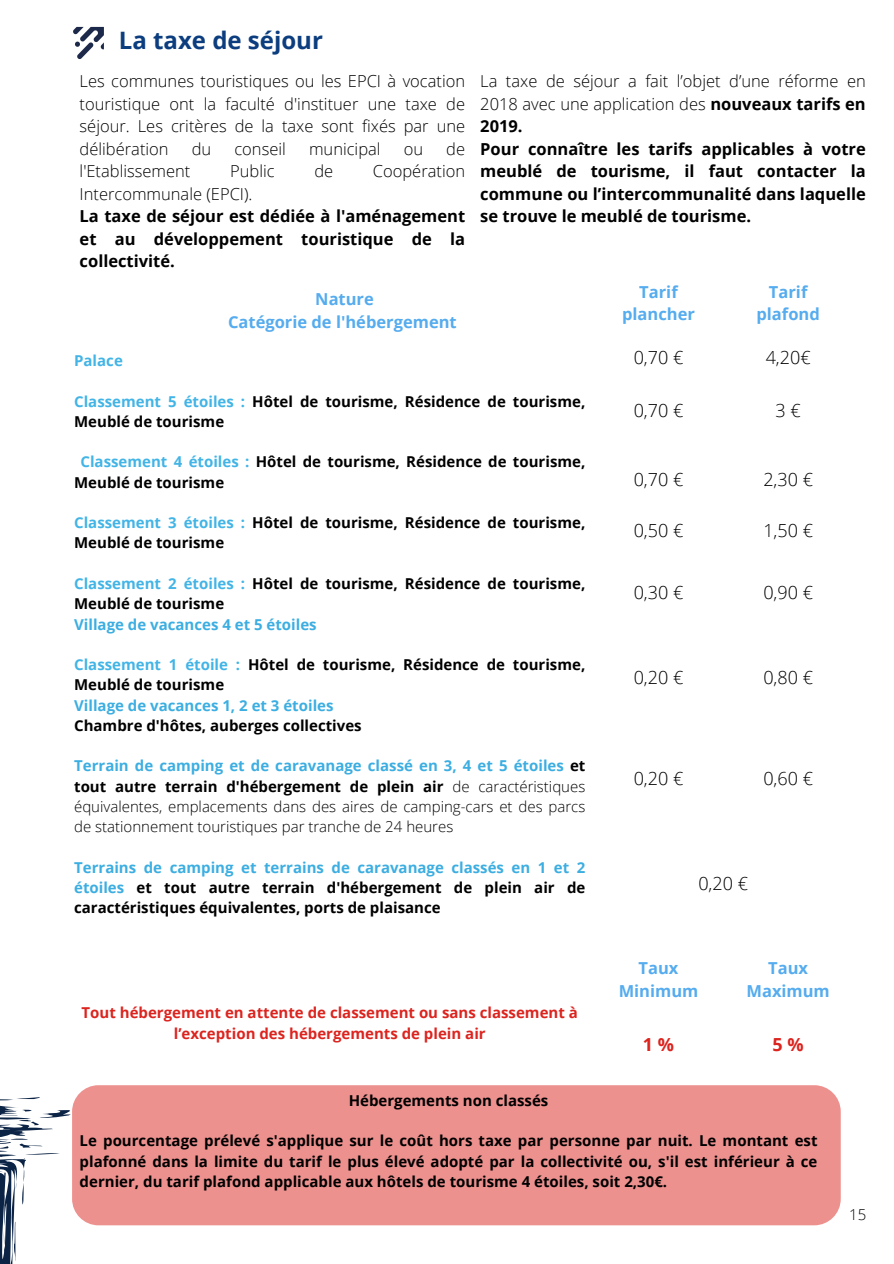
<style>
.page{position:relative;width:894px;height:1264px;background:#fff}
.page>*{position:absolute;margin:0;border:0;box-sizing:border-box;transform-origin:0 0}
.t1{font:700 24px "Open Sans";color:#0b3d7f}
.t2{font:300 18px "Open Sans";color:#000}
.t3{font:700 18px "Open Sans";color:#dc241f}
.t4{font:700 16.5px/22.5px "Open Sans";color:#000}
.t5{font:300 16.5px/22.5px "Open Sans";color:#000;text-align:justify}
.t6{font:700 16.5px/22.5px "Open Sans";color:#55acee;text-align:center}
.t7{font:700 15px/20.2px "Open Sans";color:#000}
.t8{font:300 15px/20.2px "Open Sans";color:#000;text-align:justify}
.t9{font:700 15px/20.2px "Open Sans";color:#dc241f;text-align:center}
.t10{font:700 15px "Open Sans";color:#42b4e6}
.s1{font-weight:300}
.s2{color:#42b4e6}
.s3{color:#3caee1}
.s4{font-weight:700;color:#3caee1}
.s5{font-weight:700}
</style>
<div class="page">
<div style="left:72px;top:1085px;width:768px;height:140px;background:#ed918f;border-radius:26px"></div>
<img style="left:73px;top:27px;width:31px;height:32px">
<svg style="left:0;top:1094px;width:79px;height:169px"></svg>
<h2 class="t1" style="left:119px;top:23px;width:206px">La taxe de séjour</h2>
<p class="t5" style="left:80px;top:69px;width:387px">Les communes touristiques ou les EPCI à vocation touristique ont la faculté d'instituer une taxe de séjour. Les critères de la taxe sont fixés par une délibération</p>
<p class="t5" style="left:192px;top:137px;width:21px">du</p>
<p class="t5" style="left:234px;top:137px;width:53px">conseil</p>
<p class="t5" style="left:309px;top:137px;width:73px">municipal</p>
<p class="t5" style="left:403px;top:137px;width:21px">ou</p>
<p class="t5" style="left:446px;top:137px;width:20px">de</p>
<p class="t5" style="left:80px;top:159px;width:112px">l'Etablissement</p>
<p class="t5" style="left:230px;top:159px;width:46px">Public</p>
<p class="t5" style="left:314px;top:159px;width:20px">de</p>
<p class="t5" style="left:373px;top:159px;width:94px">Coopération</p>
<p class="t4" style="left:80px;top:182px;width:387px"><span class="s1">Intercommunale (EPCI).<br></span>La taxe de séjour est dédiée à l'aménagement et au développement touristique de la collectivité.</p>
<h2 class="t4" style="left:480px;top:69px;width:387px"><span class="s1">La taxe de séjour a fait l’objet d’une réforme en 2018 avec une application des</span> nouveaux tarifs en 2019.<br>Pour connaître les tarifs applicables à votre meublé de tourisme, il faut contacter la commune ou l’intercommunalité dans laquelle se trouve le meublé de tourisme.</h2>
<h4 class="t6" style="left:228px;top:287px;width:230px">Nature<br>Catégorie de l'hébergement</h4>
<h4 class="t6" style="left:622px;top:280px;width:74px">Tarif plancher</h4>
<p class="t6" style="left:756px;top:280px;width:65px">Tarif plafond</p>
<h4 class="t2" style="left:633px;top:345px;width:51px">0,70 €</h4>
<h2 class="t2" style="left:633px;top:397px;width:51px">0,70 €</h2>
<h3 class="t2" style="left:765px;top:345px;width:46px">4,20€</h3>
<h3 class="t2" style="left:775px;top:397px;width:27px">3 €</h3>
<h1 class="t10" style="left:74px;top:350px;width:50px">Palace</h1>
<h3 class="t7" style="left:74px;top:391px;width:512px"><span class="s2">Classement 5 étoiles :</span> Hôtel de tourisme, Résidence de tourisme,<br>Meublé de tourisme</h3>
<h3 class="t7" style="left:74px;top:451px;width:512px;text-indent:6px"><span class="s2">Classement 4 étoiles :</span> Hôtel de tourisme, Résidence de tourisme,<br>Meublé de tourisme</h3>
<h2 class="t7" style="left:74px;top:512px;width:512px"><span class="s2">Classement 3 étoiles :</span> Hôtel de tourisme, Résidence de tourisme,<br>Meublé de tourisme</h2>
<h4 class="t7" style="left:74px;top:573px;width:512px"><span class="s2">Classement 2 étoiles :</span> Hôtel de tourisme, Résidence de tourisme,<br>Meublé de tourisme<br><span class="s3">Village de vacances 4 et 5 étoiles</span></h4>
<h4 class="t7" style="left:74px;top:654px;width:512px"><span class="s2">Classement 1 étoile :</span> Hôtel de tourisme, Résidence de tourisme, Meublé de tourisme<br><span class="s3">Village de vacances 1, 2 et 3 étoiles<br></span>Chambre d'hôtes, auberges collectives</h4>
<h4 class="t8" style="left:74px;top:755px;width:512px"><span class="s4">Terrain de camping et de caravanage classé en 3, 4 et 5 étoiles</span> <span class="s5">et tout autre terrain d'hébergement de plein air</span> de caractéristiques équivalentes, emplacements dans des aires de camping-cars et des parcs de stationnement touristiques par tranche de 24 heures</h4>
<h4 class="t7" style="left:74px;top:856px;width:512px;text-align:justify"><span class="s3">Terrains de camping et terrains de caravanage classés en 1 et 2 étoiles</span> et tout autre terrain d'hébergement de plein air de caractéristiques équivalentes, ports de plaisance</h4>
<h3 class="t2" style="left:633px;top:466px;width:51px">0,70 €</h3>
<h3 class="t2" style="left:633px;top:518px;width:51px">0,50 €</h3>
<h3 class="t2" style="left:763px;top:466px;width:51px">2,30 €</h3>
<h3 class="t2" style="left:763px;top:518px;width:51px">1,50 €</h3>
<h2 class="t2" style="left:633px;top:579px;width:51px">0,30 €</h2>
<h3 class="t2" style="left:763px;top:579px;width:51px">0,90 €</h3>
<h3 class="t2" style="left:763px;top:664px;width:51px">0,80 €</h3>
<h3 class="t2" style="left:633px;top:664px;width:51px">0,20 €</h3>
<h3 class="t2" style="left:633px;top:766px;width:51px">0,20 €</h3>
<h3 class="t2" style="left:763px;top:766px;width:51px">0,60 €</h3>
<h3 class="t2" style="left:698px;top:871px;width:51px">0,20 €</h3>
<h2 class="t9" style="left:82px;top:1002px;width:497px">Tout hébergement en attente de classement ou sans classement à l’exception des hébergements de plein air</h2>
<p class="t6" style="left:618px;top:956px;width:81px">Taux<br>Minimum</p>
<h4 class="t6" style="left:746px;top:956px;width:85px">Taux<br>Maximum</h4>
<h3 class="t3" style="left:642px;top:1032px;width:33px">1 %</h3>
<h3 class="t3" style="left:772px;top:1032px;width:33px">5 %</h3>
<h3 class="t7" style="left:348px;top:1089px;width:201px">Hébergements non classés</h3>
<h4 class="t7" style="left:80px;top:1130px;width:739px;text-align:justify">Le pourcentage prélevé s'applique sur le coût hors taxe par personne par nuit. Le montant est plafonné dans la limite du tarif le plus élevé adopté par la collectivité ou, s'il est inférieur à ce dernier, du tarif plafond applicable aux hôtels de tourisme 4 étoiles, soit 2,30€.</h4>
<h2 class="t8" style="left:849px;top:1204px;width:19px">15</h2>
</div>
